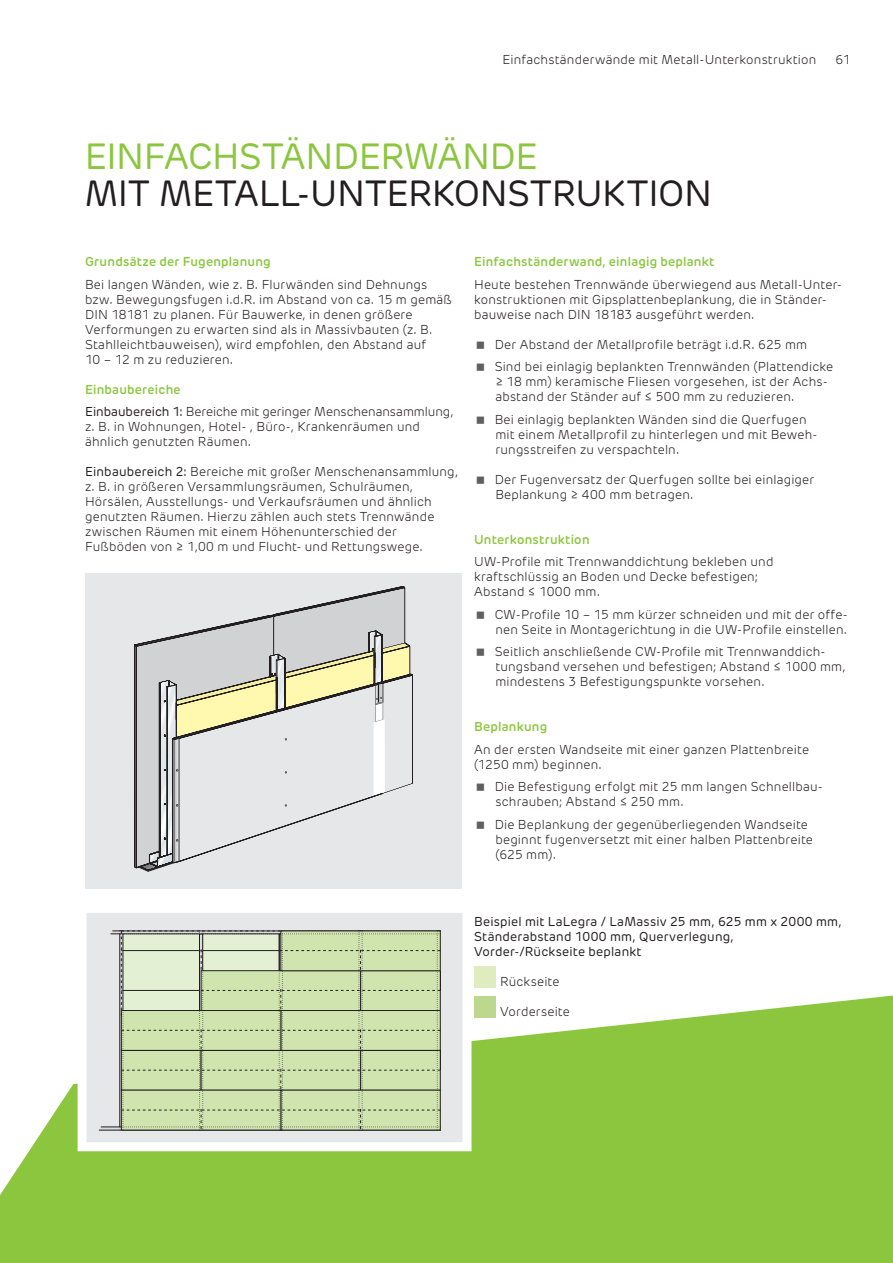
<style>
.page{position:relative;width:893px;height:1263px;background:#fff}
.page>*{position:absolute;margin:0;border:0;box-sizing:border-box;transform-origin:0 0}
._1_1_Headline_24pt{font:36px "New Rubrik Edge";letter-spacing:-.01em;color:#231f20}
._1_1_Headline_24pt-2{font:36px "New Rubrik Edge";letter-spacing:-.015em;color:#8bc63e}
._3_1_Copy_8_5pt{font:300 12.75px/15px "New Rubrik Edge";letter-spacing:.015em;color:#231f20}
._1_3_Subhead_Copy_8_5pt{font:300 12.75px/15px "New Rubrik Edge";letter-spacing:.015em;color:#231f20}
._3_1_Copy_8_5pt-2{font:12.75px/15px "New Rubrik Edge";letter-spacing:.015em;color:#231f20}
._1_3_Subhead_Copy_8_5pt-2{font:600 12.75px "New Rubrik Edge";letter-spacing:.015em;color:#8bc63e}
._1_2_Subhead_12pt{font:300 12.75px "New Rubrik Edge";letter-spacing:.015em;color:#231f20}
.s1{font-weight:400}
</style>
<div class="page">
<svg style="left:0;top:995px;width:893px;height:268px;background:#98cc54"></svg>
<div style="left:85px;top:573px;width:377px;height:316px;background:#e6e7e9"></div>
<div style="left:78px;top:904px;width:393px;height:247px;background:#e6e7e9;border:9px solid #fff"></div>
<svg style="left:134px;top:586px;width:278px;height:285px"></svg>
<svg style="left:99px;top:931px;width:341px;height:200px;background:#c8d9ad"></svg>
<div style="left:474px;top:967px;width:21px;height:21px;background:#dfecbf"></div>
<div style="left:474px;top:996px;width:21px;height:22px;background:#bbd88c"></div>
<p class="_1_2_Subhead_12pt" style="left:503px;top:52px;width:315px">Einfachständerwände mit Metall-Unterkonstruktion</p>
<p class="_3_1_Copy_8_5pt" style="left:836px;top:52px;width:16px">61</p>
<p class="_1_1_Headline_24pt-2" style="left:85px;top:134px;width:454px">EINFACHSTÄNDERWÄNDE</p>
<p class="_1_1_Headline_24pt" style="left:85px;top:172px;width:629px">MIT METALL-UNTERKONSTRUKTION</p>
<p class="_1_3_Subhead_Copy_8_5pt-2" style="left:85px;top:254px;width:187px">Grundsätze der Fugenplanung</p>
<p class="_3_1_Copy_8_5pt" style="left:85px;top:277px;width:368px">Bei langen Wänden, wie z. B. Flurwänden sind Dehnungs bzw. Bewegungsfugen i.d.R. im Abstand von ca. 15 m gemäß</p>
<p class="_3_1_Copy_8_5pt" style="left:85px;top:307px;width:349px">DIN 18181 zu planen. Für Bauwerke, in denen größere Verformungen zu erwarten sind als in Massivbauten (z. B.<br>Stahlleichtbauweisen), wird empfohlen, den Abstand auf 10 – 12 m zu reduzieren.</p>
<p class="_1_3_Subhead_Copy_8_5pt-2" style="left:85px;top:381px;width:97px">Einbaubereiche</p>
<p class="_3_1_Copy_8_5pt" style="left:85px;top:404px;width:370px"><span class="s1">Einbaubereich 1:</span> Bereiche mit geringer Menschenansammlung, z. B. in Wohnungen, Hotel- , Büro-, Krankenräumen und</p>
<p class="_3_1_Copy_8_5pt" style="left:85px;top:434px;width:167px">ähnlich genutzten Räumen.</p>
<p class="_3_1_Copy_8_5pt" style="left:85px;top:464px;width:375px"><span class="s1">Einbaubereich 2:</span> Bereiche mit großer Menschenansammlung,</p>
<p class="_3_1_Copy_8_5pt" style="left:85px;top:479px;width:348px">z. B. in größeren Versammlungsräumen, Schulräumen,<br>Hörsälen, Ausstellungs- und Verkaufsräumen und ähnlich</p>
<p class="_3_1_Copy_8_5pt" style="left:85px;top:509px;width:351px">genutzten Räumen. Hierzu zählen auch stets Trennwände zwischen Räumen mit einem Höhenunterschied der<br>Fußböden von ≥ 1,00 m und Flucht- und Rettungswege.</p>
<p class="_1_3_Subhead_Copy_8_5pt-2" style="left:474px;top:254px;width:242px">Einfachständerwand, einlagig beplankt</p>
<p class="_1_3_Subhead_Copy_8_5pt" style="left:474px;top:277px;width:369px">Heute bestehen Trennwände ü berwiegend aus Metall-Unter&shy;konstruktionen mit Gipsplattenbeplankung, die in Ständer&shy;bauweise nach DIN 18183 ausgefü hrt werden.</p>
<p class="_3_1_Copy_8_5pt" style="left:495px;top:337px;width:314px">Der Abstand der Metallprofile beträgt i.d.R. 625 mm</p>
<p class="_3_1_Copy_8_5pt" style="left:495px;top:359px;width:340px">Sind bei einlagig beplankten Trennwänden (Plattendicke ≥ 18 mm) keramische Fliesen vorgesehen, ist der Achs&shy;abstand der Ständer auf ≤ 500 mm zu reduzieren.</p>
<p class="_3_1_Copy_8_5pt" style="left:495px;top:412px;width:324px">Bei einlagig beplankten Wänden sind die Querfugen mit einem Metallprofil zu hinterlegen und mit Beweh&shy;rungsstreifen zu verspachteln.</p>
<p class="_3_1_Copy_8_5pt" style="left:495px;top:472px;width:321px">Der Fugenversatz der Querfugen sollte bei einlagiger<br>Beplankung ≥ 400 mm betragen.</p>
<p class="_1_3_Subhead_Copy_8_5pt-2" style="left:474px;top:531px;width:117px">Unterkonstruktion</p>
<p class="_3_1_Copy_8_5pt" style="left:474px;top:554px;width:301px">UW-Profile mit Trennwanddichtung bekleben und kraftschlüssig an Boden und Decke befestigen;<br>Abstand ≤ 1000 mm.</p>
<p class="_3_1_Copy_8_5pt" style="left:495px;top:607px;width:355px">CW-Profile 10 – 15 mm kürzer schneiden und mit der offe&shy;nen Seite in Montagerichtung in die UW-Profile einstellen.</p>
<p class="_3_1_Copy_8_5pt" style="left:495px;top:644px;width:353px">Seitlich anschließende CW-Profile mit Trennwanddich&shy;tungsband versehen und befestigen; Abstand ≤ 1000 mm, mindestens 3 Befestigungspunkte vorsehen.</p>
<p class="_1_3_Subhead_Copy_8_5pt-2" style="left:474px;top:719px;width:75px">Beplankung</p>
<p class="_3_1_Copy_8_5pt" style="left:474px;top:742px;width:336px">An der ersten Wandseite mit einer ganzen Plattenbreite</p>
<p class="_3_1_Copy_8_5pt" style="left:474px;top:757px;width:129px">(1250 mm) beginnen.</p>
<p class="_3_1_Copy_8_5pt" style="left:495px;top:779px;width:330px">Die Befestigung erfolgt mit 25 mm langen Schnellbau&shy;schrauben; Abstand ≤ 250 mm.</p>
<p class="_3_1_Copy_8_5pt" style="left:495px;top:817px;width:320px">Die Beplankung der gegenüberliegenden Wandseite beginnt fugenversetzt mit einer halben Plattenbreite (625 mm).</p>
<p class="_3_1_Copy_8_5pt-2" style="left:474px;top:914px;width:369px">Beispiel mit LaLegra / LaMassiv 25 mm, 625 mm x 2000 mm,<br>Ständerabstand 1000 mm, Querverlegung,<br>Vorder-/Rückseite beplankt</p>
<p class="_3_1_Copy_8_5pt" style="left:500px;top:974px;width:61px">Rückseite</p>
<p class="_3_1_Copy_8_5pt" style="left:500px;top:1004px;width:71px">Vorderseite</p>
</div>
